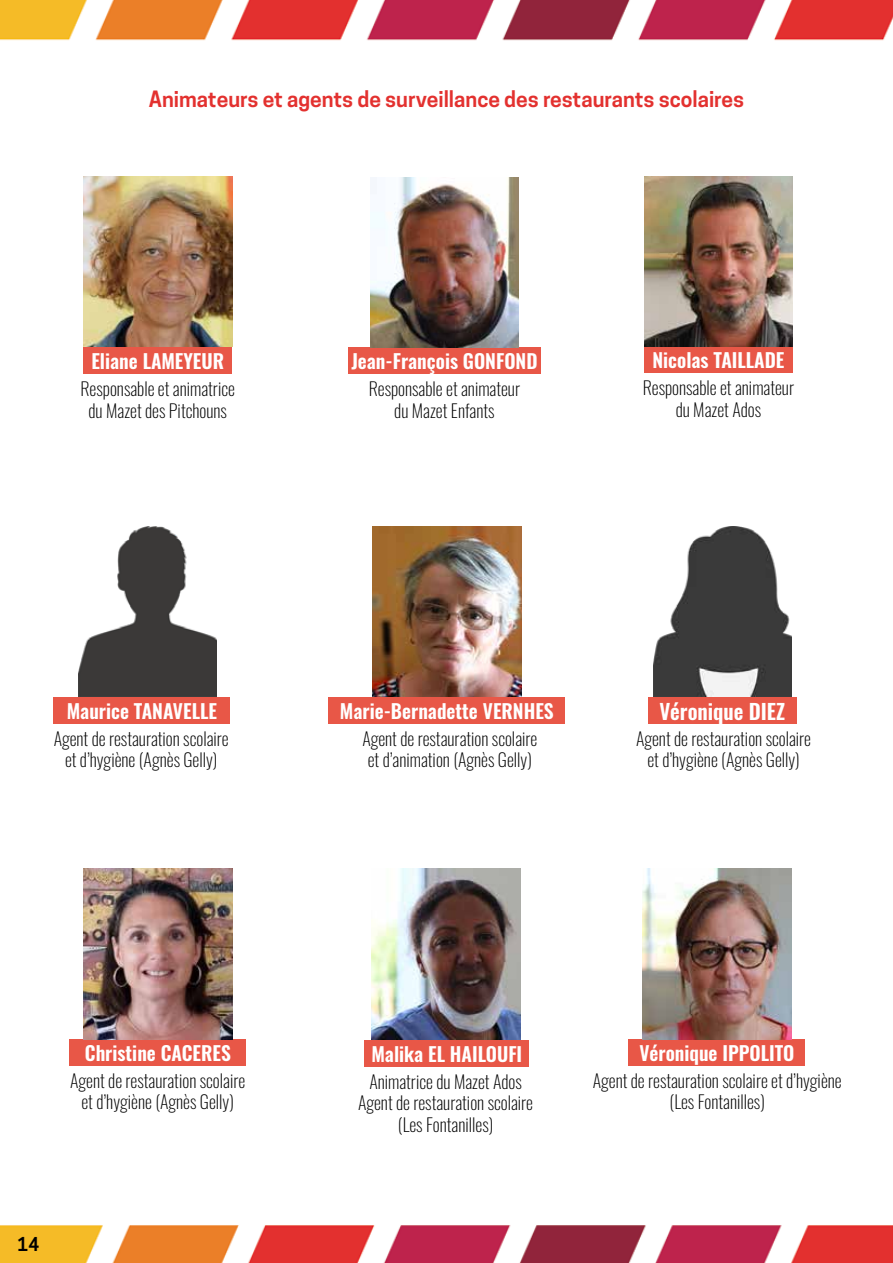
<style>
.page{position:relative;width:893px;height:1263px;background:#fff}
.page>*{position:absolute;margin:0;border:0;box-sizing:border-box;transform-origin:0 0}
.t1{font:600 21px "Cooper Hewitt";color:#e3312f}
.t2{font:600 21px "Oswald";color:#fff}
.t3{font:600 19.5px "Oswald";color:#fff}
.t4{font:200 18px/21.6px "Oswald";color:#000;text-align:center}
.t5{font:600 18px "Cooper Hewitt";color:#000}
</style>
<div class="page">
<img style="left:0;top:0;width:893px;height:1263px">
<div style="left:644px;top:346px;width:149px;height:27px;background:#e85747"></div>
<div style="left:54px;top:697px;width:176px;height:27px;background:#e85747"></div>
<div style="left:83px;top:347px;width:149px;height:27px;background:#e85747"></div>
<div style="left:328px;top:697px;width:237px;height:27px;background:#e85747"></div>
<div style="left:629px;top:1039px;width:176px;height:27px;background:#e85747"></div>
<div style="left:348px;top:347px;width:193px;height:27px;background:#e85747"></div>
<div style="left:364px;top:1040px;width:165px;height:27px;background:#e85747"></div>
<img style="left:644px;top:176px;width:149px;height:170px">
<img style="left:83px;top:176px;width:149px;height:170px">
<img style="left:370px;top:177px;width:149px;height:170px">
<img style="left:79px;top:527px;width:137px;height:170px">
<img style="left:371px;top:869px;width:149px;height:170px">
<img style="left:642px;top:869px;width:149px;height:170px">
<img style="left:372px;top:527px;width:149px;height:170px">
<img style="left:654px;top:527px;width:137px;height:170px">
<div style="left:648px;top:697px;width:149px;height:27px;background:#e85747"></div>
<div style="left:70px;top:1039px;width:176px;height:27px;background:#e85747"></div>
<img style="left:83px;top:869px;width:149px;height:170px">
<p class="t1" style="left:149px;top:87px;width:597px">Animateurs et agents de surveillance des restaurants scolaires</p>
<p class="t3" style="left:91px;top:344px;width:134px">Eliane LAMEYEUR</p>
<p class="t4" style="left:81px;top:376px;width:156px">Responsable et animatrice du Mazet des Pitchouns</p>
<p class="t3" style="left:351px;top:344px;width:188px">Jean-François GONFOND</p>
<p class="t4" style="left:369px;top:376px;width:153px">Responsable et animateur du Mazet Enfants</p>
<p class="t3" style="left:652px;top:343px;width:133px">Nicolas TAILLADE</p>
<p class="t4" style="left:643px;top:375px;width:153px">Responsable et animateur du Mazet Ados</p>
<p class="t3" style="left:67px;top:694px;width:152px">Maurice TANAVELLE</p>
<p class="t4" style="left:54px;top:726px;width:176px">Agent de restauration scolaire et d’hygiène (Agnès Gelly)</p>
<p class="t3" style="left:340px;top:694px;width:215px">Marie-Bernadette VERNHES</p>
<p class="t4" style="left:362px;top:726px;width:176px">Agent de restauration scolaire et d’animation (Agnès Gelly)</p>
<p class="t2" style="left:659px;top:693px;width:127px">Véronique DIEZ</p>
<p class="t4" style="left:636px;top:726px;width:176px">Agent de restauration scolaire et d’hygiène (Agnès Gelly)</p>
<p class="t3" style="left:85px;top:1036px;width:147px">Christine CACERES</p>
<p class="t4" style="left:70px;top:1068px;width:176px">Agent de restauration scolaire et d’hygiène (Agnès Gelly)</p>
<p class="t5" style="left:18px;top:1233px;width:23px">14</p>
<p class="t3" style="left:371px;top:1037px;width:152px">Malika EL HAILOUFI</p>
<p class="t4" style="left:358px;top:1069px;width:176px">Animatrice du Mazet Ados<br>Agent de restauration scolaire (Les Fontanilles)</p>
<p class="t3" style="left:639px;top:1036px;width:156px">Véronique IPPOLITO</p>
<p class="t4" style="left:593px;top:1068px;width:250px">Agent de restauration scolaire et d’hygiène (Les Fontanilles)</p>
</div>
